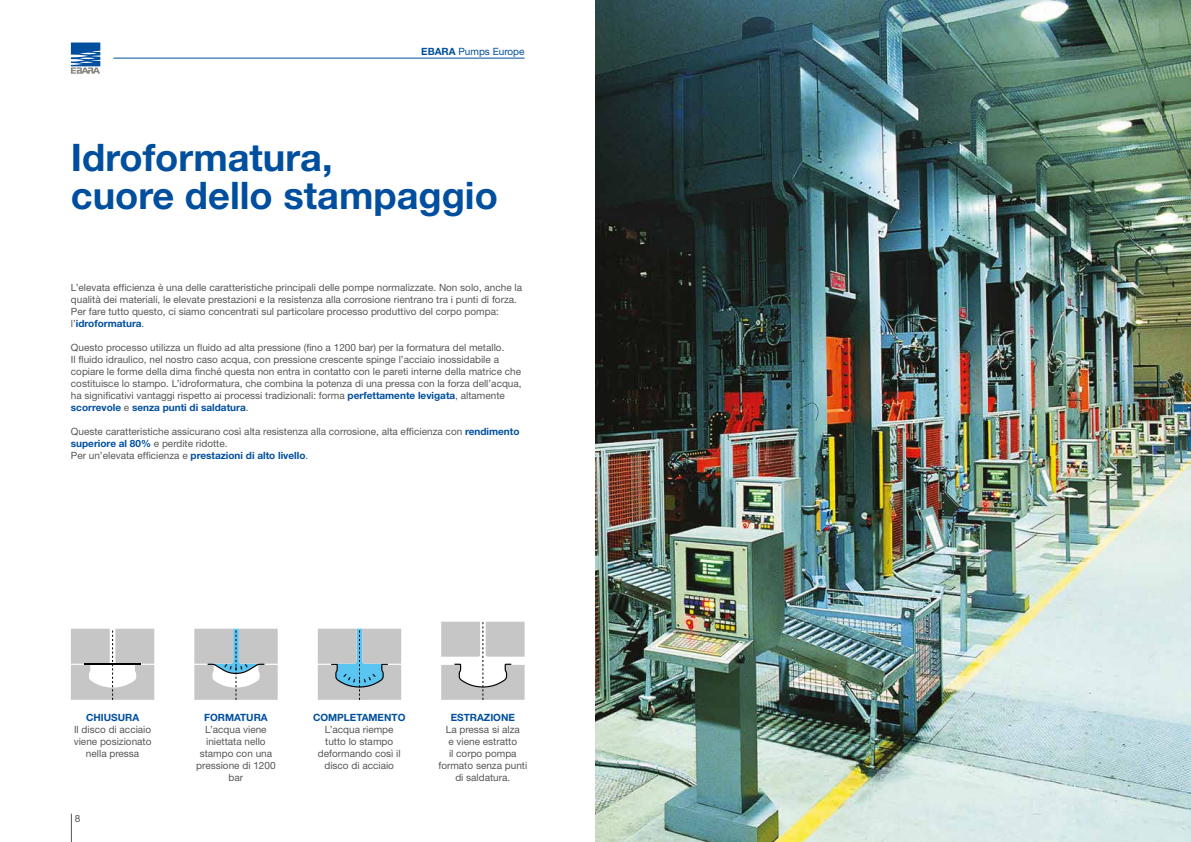
<style>
.page{position:relative;width:1191px;height:842px;background:#fff}
.page>*{position:absolute;margin:0;border:0;box-sizing:border-box;transform-origin:0 0}
.t1{font:700 38px/38px "Helvetica Neue";color:#004f9f}
.t2{font:10px/12px "Helvetica Neue";color:#575756;text-align:center}
.t3{font:700 10px "Helvetica Neue";color:#004f9f}
.t4{font:10px "Helvetica Neue";color:#004f9f}
.s1{font-weight:700}
.s2{font-weight:700;color:#004f9f}
</style>
<div class="page">
<svg style="left:71px;top:814px;width:1px;height:28px"></svg>
<svg style="left:71px;top:43px;width:29px;height:31px"></svg>
<hr style="left:113px;top:58px;width:411px;height:1px;background:#004f9f">
<svg style="left:71px;top:629px;width:83px;height:71px"></svg>
<svg style="left:194px;top:629px;width:84px;height:71px;background:#c2c9cc"></svg>
<svg style="left:318px;top:629px;width:83px;height:71px;background:#aec0c8"></svg>
<svg style="left:441px;top:622px;width:83px;height:78px"></svg>
<img style="left:595px;top:0;width:596px;height:842px">
<p class="t4" style="left:421px;top:46px;width:105px"><span class="s1">EBARA</span> Pumps Europe</p>
<h1 class="t1" style="left:71px;top:138px;width:428px">Idroformatura,<br>cuore dello stampaggio</h1>
<p class="t2" style="left:71px;top:282px;width:453px;text-align:left">L’elevata efficienza è una delle caratteristiche principali delle pompe normalizzate. Non solo, anche la qualità dei materiali, le elevate prestazioni e la resistenza alla corrosione rientrano tra i punti di forza.<br>Per fare tutto questo, ci siamo concentrati sul particolare processo produttivo del corpo pompa: l’<span class="s2">idroformatura</span>.</p>
<p class="t2" style="left:71px;top:342px;width:452px;text-align:left">Questo processo utilizza un fluido ad alta pressione (fino a 1200 bar) per la formatura del metallo.<br>Il fluido idraulico, nel nostro caso acqua, con pressione crescente spinge l’acciaio inossidabile a copiare le forme della dima finché questa non entra in contatto con le pareti interne della matrice che costituisce lo stampo. L’idroformatura, che combina la potenza di una pressa con la forza dell’acqua, ha significativi vantaggi rispetto ai processi tradizionali: forma <span class="s2">perfettamente levigata</span>, altamente <span class="s2">scorrevole</span> e <span class="s2">senza punti di saldatura</span>.</p>
<p class="t2" style="left:71px;top:426px;width:450px;text-align:left">Queste caratteristiche assicurano così alta resistenza alla corrosione, alta efficienza con <span class="s2">rendimento superiore al 80%</span> e perdite ridotte.<br>Per un’elevata efficienza e <span class="s2">prestazioni di alto livello</span>.</p>
<p class="t3" style="left:86px;top:711px;width:55px">CHIUSURA</p>
<p class="t2" style="left:74px;top:723px;width:79px">Il disco di acciaio viene posizionato nella pressa</p>
<p class="t2" style="left:75px;top:812px;width:7px">8</p>
<p class="t3" style="left:204px;top:711px;width:65px">FORMATURA</p>
<p class="t2" style="left:196px;top:723px;width:81px">L’acqua viene iniettata nello stampo con una pressione di 1200 bar</p>
<p class="t3" style="left:313px;top:711px;width:94px">COMPLETAMENTO</p>
<p class="t2" style="left:318px;top:723px;width:84px">L’acqua riempe tutto lo stampo deformando così il disco di acciaio</p>
<p class="t3" style="left:451px;top:711px;width:66px">ESTRAZIONE</p>
<p class="t2" style="left:438px;top:723px;width:90px">La pressa si alza<br>e viene estratto<br>il corpo pompa formato senza punti di saldatura.</p>
</div>
